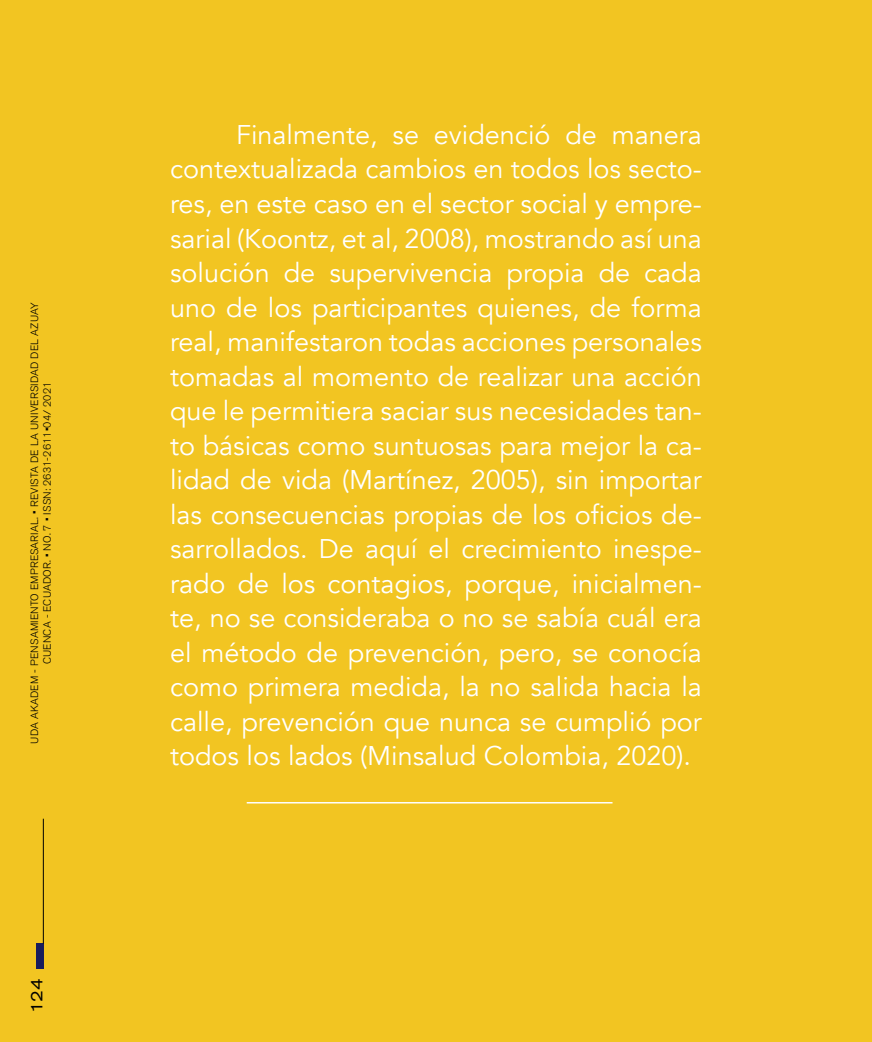
<style>
.page{position:relative;width:872px;height:1042px;background:#f2c522}
.page>*{position:absolute;margin:0;border:0;box-sizing:border-box;transform-origin:0 0}
.t1{font:27px/34.5px "Avenir";color:#fff;text-align:justify}
.t2{font:expanded 16.5px "Akzidenz Grotesk BQ";color:#000}
.t3{font:300 10.5px/12.6px "Akzidenz Grotesk BQ";letter-spacing:.02em;color:#000;text-align:center}
</style>
<div class="page">
<hr style="left:247px;top:802px;width:365px;height:1px;background:#fff">
<div style="left:36px;top:943px;width:8px;height:25px;background:#191d5c"></div>
<hr style="left:43px;top:819px;width:1px;height:124px;background:#000">
<p class="t3" style="left:29px;top:743px;width:442px;rotate:-90deg">UDA AKADEM - PENSAMIENTO EMPRESARIAL. • REVISTA DE LA UNIVERSIDAD DEL AZUAY<br>CUENCA - ECUADOR. • NO. 7 • ISSN: 2631-2611•04/ 2021</p>
<p class="t2" style="left:27px;top:1013px;width:37px;rotate:-90deg">124</p>
<p class="t1" style="left:170px;top:118px;width:533px;text-indent:66px">Finalmente, se evidenció de manera contextualizada cambios en todos los secto&shy;res, en este caso en el sector social y empre&shy;sarial (Koontz, et al, 2008), mostrando así una solución de supervivencia propia de cada uno de los participantes quienes, de forma real, manifestaron todas acciones personales tomadas al momento de realizar una acción que le permitiera saciar sus necesidades tan&shy;to básicas como suntuosas para mejor la ca&shy;lidad de vida (Martínez, 2005), sin importar las consecuencias propias de los oficios de&shy;sarrollados. De aquí el crecimiento inespe&shy;rado de los contagios, porque, inicialmen&shy;te, no se consideraba o no se sabía cuál era el método de prevención, pero, se conocía como primera medida, la no salida hacia la calle, prevención que nunca se cumplió por todos los lados (Minsalud Colombia, 2020).</p>
</div>
